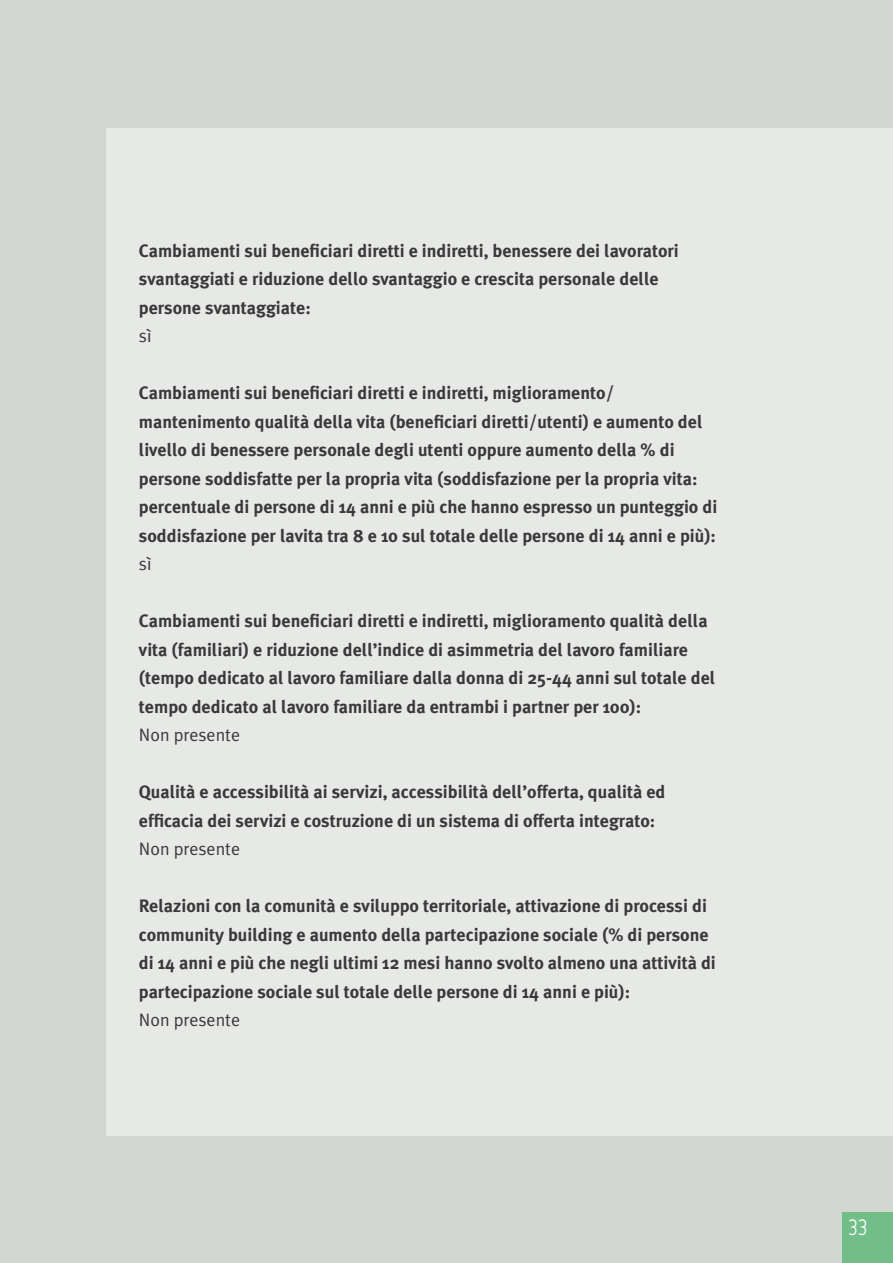
<style>
.page{position:relative;width:893px;height:1263px;background:#d1d6d0}
.page>*{position:absolute;margin:0;border:0;box-sizing:border-box;transform-origin:0 0}
.t1{font:24px "Marvel";color:#fff}
.t2{font:700 18px/28.5px "Meta Plus";color:#3b383a}
.t3{font:18px "Meta Plus Normal";color:#3b383a}
</style>
<div class="page">
<div style="left:106px;top:128px;width:787px;height:1007px;background:#e7e9e6"></div>
<div style="left:842px;top:1212px;width:51px;height:51px;background:#72be89"></div>
<p class="t2" style="left:139px;top:236px;width:541px">Cambiamenti sui beneficiari diretti e indiretti, benessere dei lavoratori svantaggiati e riduzione dello svantaggio e crescita personale delle persone svantaggiate:</p>
<p class="t3" style="left:139px;top:325px;width:14px">sì</p>
<p class="t2" style="left:139px;top:378px;width:580px">Cambiamenti sui beneficiari diretti e indiretti, miglioramento/ mantenimento qualità della vita (beneficiari diretti/utenti) e aumento del livello di benessere personale degli utenti oppure aumento della % di persone soddisfatte per la propria vita (soddisfazione per la propria vita: percentuale di persone di 14 anni e più che hanno espresso un punteggio di soddisfazione per lavita tra 8 e 10 sul totale delle persone di 14 anni e più):</p>
<p class="t3" style="left:139px;top:553px;width:14px">sì</p>
<p class="t2" style="left:139px;top:606px;width:578px">Cambiamenti sui beneficiari diretti e indiretti, miglioramento qualità della vita (familiari) e riduzione dell’indice di asimmetria del lavoro familiare (tempo dedicato al lavoro familiare dalla donna di 25-44 anni sul totale del tempo dedicato al lavoro familiare da entrambi i partner per 100):</p>
<p class="t3" style="left:139px;top:724px;width:103px">Non presente</p>
<p class="t2" style="left:139px;top:777px;width:528px">Qualità e accessibilità ai servizi, accessibilità dell’offerta, qualità ed efficacia dei servizi e costruzione di un sistema di offerta integrato:</p>
<p class="t3" style="left:139px;top:838px;width:103px">Non presente</p>
<p class="t2" style="left:139px;top:891px;width:578px">Relazioni con la comunità e sviluppo territoriale, attivazione di processi di community building e aumento della partecipazione sociale (% di persone di 14 anni e più che negli ultimi 12 mesi hanno svolto almeno una attività di partecipazione sociale sul totale delle persone di 14 anni e più):</p>
<p class="t3" style="left:139px;top:1009px;width:103px">Non presente</p>
<h1 class="t1" style="left:848px;top:1212px;width:21px">33</h1>
</div>
